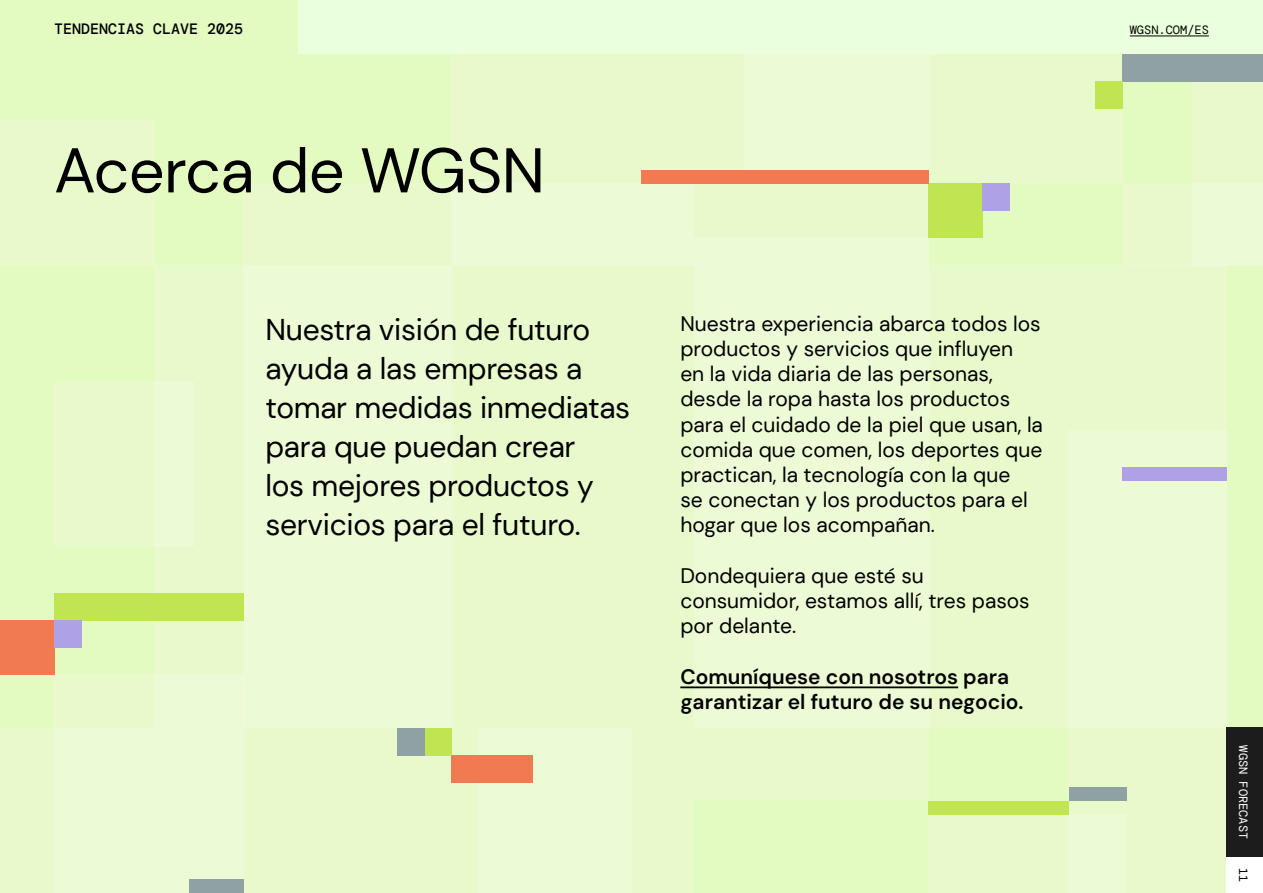
<style>
.page{position:relative;width:1263px;height:893px;background:#fff}
.page>*{position:absolute;margin:0;border:0;box-sizing:border-box;transform-origin:0 0}
.t1{font:63px "DM Sans";letter-spacing:-.01em;color:#000}
.t2{font:30px/39px "DM Sans";letter-spacing:-.01em;color:#000}
.t3{font:21px/25.2px "DM Sans";color:#000}
.t4{font:600 21px/25.2px "DM Sans";color:#000}
.t5{font:500 15px "DM Mono";color:#000}
.t6{font:12px "DM Mono";color:#000}
.t7{font:12px "DM Mono";color:#fff}
</style>
<div class="page">
<div style="left:243px;top:0;width:1020px;height:54px;background:#eaffdc"></div>
<div style="left:0;top:54px;width:1263px;height:839px;background:#e3fac0"></div>
<div style="left:0;top:0;width:297px;height:54px;background:#e3fac0"></div>
<hr style="left:1130px;top:36px;width:79px;height:1px;background:#000">
<div style="left:451px;top:54px;width:477px;height:211px;background:#e8facc"></div>
<div style="left:1193px;top:54px;width:70px;height:211px;background:#e8facc"></div>
<div style="left:0;top:728px;width:631px;height:165px;background:#e8facc"></div>
<div style="left:154px;top:265px;width:1073px;height:463px;background:#e8facc"></div>
<div style="left:243px;top:184px;width:208px;height:544px;background:#ecfad6"></div>
<div style="left:54px;top:674px;width:189px;height:219px;background:#ecfad6"></div>
<div style="left:54px;top:381px;width:140px;height:166px;background:#e8facc"></div>
<div style="left:694px;top:237px;width:234px;height:564px;background:#ecfad6"></div>
<div style="left:1069px;top:430px;width:158px;height:463px;background:#ecfad6"></div>
<div style="left:479px;top:728px;width:215px;height:165px;background:#ecfad6"></div>
<div style="left:928px;top:814px;width:198px;height:79px;background:#e8facc"></div>
<div style="left:0;top:119px;width:154px;height:146px;background:#e8facc"></div>
<div style="left:744px;top:54px;width:379px;height:130px;background:#e8facc"></div>
<div style="left:1123px;top:183px;width:140px;height:82px;background:#ecfad6"></div>
<div style="left:928px;top:183px;width:54px;height:54px;background:#c1e551"></div>
<div style="left:0;top:620px;width:54px;height:54px;background:#f27a51"></div>
<div style="left:1123px;top:54px;width:140px;height:27px;background:#90a1a3"></div>
<div style="left:928px;top:801px;width:141px;height:13px;background:#c1e551"></div>
<div style="left:189px;top:879px;width:54px;height:14px;background:#90a1a3"></div>
<div style="left:1069px;top:787px;width:57px;height:14px;background:#90a1a3"></div>
<div style="left:54px;top:593px;width:189px;height:27px;background:#c1e551"></div>
<div style="left:1123px;top:467px;width:104px;height:13px;background:#aea1e5"></div>
<div style="left:54px;top:620px;width:27px;height:27px;background:#aea1e5"></div>
<div style="left:982px;top:183px;width:27px;height:27px;background:#aea1e5"></div>
<div style="left:424px;top:728px;width:27px;height:27px;background:#c1e551"></div>
<div style="left:451px;top:755px;width:81px;height:27px;background:#f27a51"></div>
<div style="left:397px;top:728px;width:27px;height:27px;background:#90a1a3"></div>
<div style="left:1096px;top:81px;width:27px;height:27px;background:#c1e551"></div>
<div style="left:451px;top:184px;width:243px;height:81px;background:#ecfad6"></div>
<hr style="left:680px;top:686px;width:278px;height:2px;background:#000">
<div style="left:640px;top:170px;width:288px;height:14px;background:#f27a51"></div>
<div style="left:1227px;top:857px;width:36px;height:36px;background:#fff"></div>
<div style="left:1227px;top:727px;width:36px;height:130px;background:#1c1c1c"></div>
<p class="t5" style="left:54px;top:20px;width:191px">TENDENCIAS CLAVE 2025</p>
<p class="t6" style="left:1130px;top:23px;width:81px">WGSN.COM/ES</p>
<h1 class="t1" style="left:54px;top:131px;width:493px">Acerca de WGSN</h1>
<h2 class="t2" style="left:265px;top:310px;width:366px">Nuestra visión de futuro ayuda a las empresas a tomar medidas inmediatas para que puedan crear<br>los mejores productos y servicios para el futuro.</h2>
<p class="t3" style="left:680px;top:311px;width:364px">Nuestra experiencia abarca todos los productos y servicios que influyen<br>en la vida diaria de las personas, desde la ropa hasta los productos para el cuidado de la piel que usan, la comida que comen, los deportes que practican, la tecnología con la que<br>se conectan y los productos para el hogar que los acompañan.</p>
<p class="t3" style="left:680px;top:563px;width:351px">Dondequiera que esté su consumidor, estamos allí, tres pasos por delante.</p>
<p class="t4" style="left:680px;top:664px;width:345px">Comuníquese con nosotros para garantizar el futuro de su negocio.</p>
<p class="t7" style="left:1250px;top:745px;width:95px;rotate:90deg">WGSN FORECAST</p>
<p class="t6" style="left:1250px;top:868px;width:16px;rotate:90deg">11</p>
</div>
